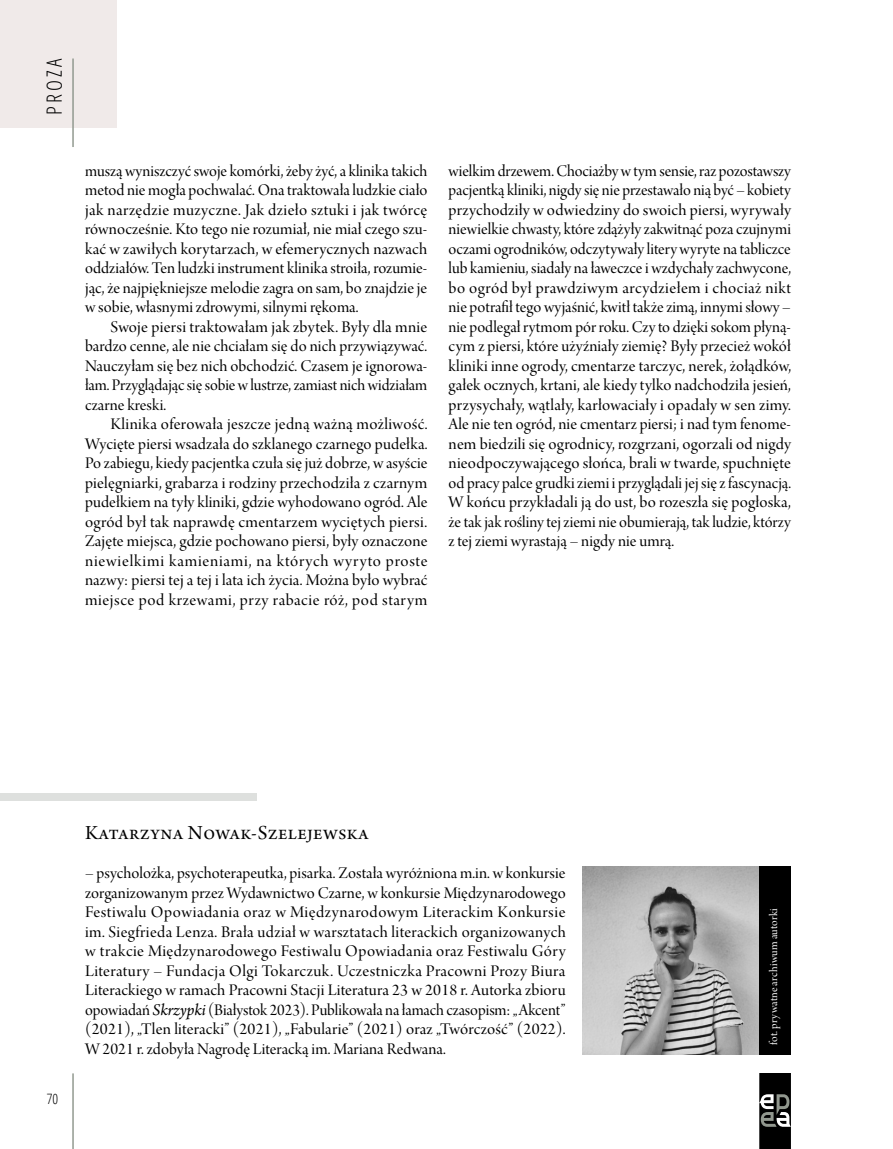
<style>
.page{position:relative;width:893px;height:1149px;background:#fff}
.page>*{position:absolute;margin:0;border:0;box-sizing:border-box;transform-origin:0 0}
.t1{font:21px "Arno Pro Subhead";letter-spacing:.025em;color:#000}
.t2{font:300 condensed 21px "Open Sans";letter-spacing:.15em;color:#000}
.t3{font:17.25px/19.5px "Arno Pro Display";letter-spacing:.005em;color:#000;text-align:justify}
.t4{font:300 condensed 14.25px "Open Sans";color:#000}
.t5{font:12px "Arno Pro Display";letter-spacing:.01em;color:#fff}
.s1{font-family:"Arno Pro";font-style:italic}
</style>
<div class="page">
<div style="left:0;top:0;width:117px;height:128px;background:#f0eae9"></div>
<hr style="left:72px;top:1072px;width:2px;height:76px;background:#929a90">
<hr style="left:72px;top:58px;width:2px;height:89px;background:#929a90">
<svg style="left:759px;top:1073px;width:32px;height:75px;background:#2d2d2c"></svg>
<div style="left:0;top:792px;width:256px;height:7px;background:#dee0de"></div>
<img style="left:583px;top:866px;width:176px;height:188px">
<div style="left:759px;top:866px;width:32px;height:188px;background:#000"></div>
<p class="t2" style="left:40px;top:114px;width:57px;rotate:-90deg">PROZA</p>
<p class="t3" style="left:85px;top:162px;width:344px">muszą wyniszczyć swoje komórki, żeby żyć, a klinika takich metod nie mogła pochwalać. Ona traktowała ludzkie ciało jak narzędzie muzyczne. Jak dzieło sztuki i jak twórcę równocześnie. Kto tego nie rozumiał, nie miał czego szu&shy;kać w zawiłych korytarzach, w efemerycznych nazwach oddziałów. Ten ludzki instrument klinika stroiła, rozumie&shy;jąc, że najpiękniejsze melodie zagra on sam, bo znajdzie je w sobie, własnymi zdrowymi, silnymi rękoma.</p>
<p class="t3" style="left:85px;top:318px;width:344px;text-indent:26px">Swoje piersi traktowałam jak zbytek. Były dla mnie bardzo cenne, ale nie chciałam się do nich przywiązywać.<br>Nauczyłam się bez nich obchodzić. Czasem je ignorowa&shy;łam. Przyglądając się sobie w lustrze, zamiast nich widziałam czarne kreski.</p>
<p class="t3" style="left:85px;top:415px;width:344px;text-indent:26px">Klinika oferowała jeszcze jedną ważną możliwość.<br>Wycięte piersi wsadzała do szklanego czarnego pudełka.<br>Po zabiegu, kiedy pacjentka czuła się już dobrze, w asyście pielęgniarki, grabarza i rodziny przechodziła z czarnym pudełkiem na tyły kliniki, gdzie wyhodowano ogród. Ale ogród był tak naprawdę cmentarzem wyciętych piersi.<br>Zajęte miejsca, gdzie pochowano piersi, były oznaczone niewielkimi kamieniami, na których wyryto proste nazwy: piersi tej a tej i lata ich życia. Można było wybrać miejsce pod krzewami, przy rabacie róż, pod starym</p>
<p class="t3" style="left:449px;top:162px;width:344px">wielkim drzewem. Chociażby w tym sensie, raz pozostawszy pacjentką kliniki, nigdy się nie przestawało nią być – kobiety przychodziły w odwiedziny do swoich piersi, wyrywały niewielkie chwasty, które zdążyły zakwitnąć poza czujnymi oczami ogrodników, odczytywały litery wyryte na tabliczce lub kamieniu, siadały na ławeczce i wzdychały zachwycone, bo ogród był prawdziwym arcydziełem i chociaż nikt nie potrafił tego wyjaśnić, kwitł także zimą, innymi słowy – nie podlegał rytmom pór roku. Czy to dzięki sokom płyną&shy;cym z piersi, które użyźniały ziemię? Były przecież wokół kliniki inne ogrody, cmentarze tarczyc, nerek, żołądków, gałek ocznych, krtani, ale kiedy tylko nadchodziła jesień, przysychały, wątlały, karłowaciały i opadały w sen zimy.<br>Ale nie ten ogród, nie cmentarz piersi; i nad tym fenome&shy;nem biedzili się ogrodnicy, rozgrzani, ogorzali od nigdy nieodpoczywającego słońca, brali w twarde, spuchnięte od pracy palce grudki ziemi i przyglądali jej się z fascynacją.<br>W końcu przykładali ją do ust, bo rozeszła się pogłoska, że tak jak rośliny tej ziemi nie obumierają, tak ludzie, którzy z tej ziemi wyrastają – nigdy nie umrą.</p>
<p class="t4" style="left:47px;top:1088px;width:13px">70</p>
<p class="t1" style="left:85px;top:820px;width:285px">Katarzyna Nowak-Szelejewska</p>
<p class="t3" style="left:85px;top:864px;width:482px">– psycholożka, psychoterapeutka, pisarka. Została wyróżniona m.in. w konkursie zorganizowanym przez Wydawnictwo Czarne, w konkursie Międzynarodowego Festiwalu Opowiadania oraz w Międzynarodowym Literackim Konkursie im. Siegfrieda Lenza. Brała udział w warsztatach literackich organizowanych w trakcie Międzynarodowego Festiwalu Opowiadania oraz Festiwalu Góry Literatury – Fundacja Olgi Tokarczuk. Uczestniczka Pracowni Prozy Biura Literackiego w ramach Pracowni Stacji Literatura 23 w 2018 r. Autorka zbioru opowiadań <span class="s1">Skrzypki</span> (Białystok 2023). Publikowała na łamach czasopism: „Akcent” (2021), „Tlen literacki” (2021), „Fabularie” (2021) oraz „Twórczość” (2022).<br>W 2021 r. zdobyła Nagrodę Literacką im. Mariana Redwana.</p>
<p class="t5" style="left:767px;top:1044px;width:138px;rotate:-90deg">fot. prywatne archiwum autorki</p>
</div>
